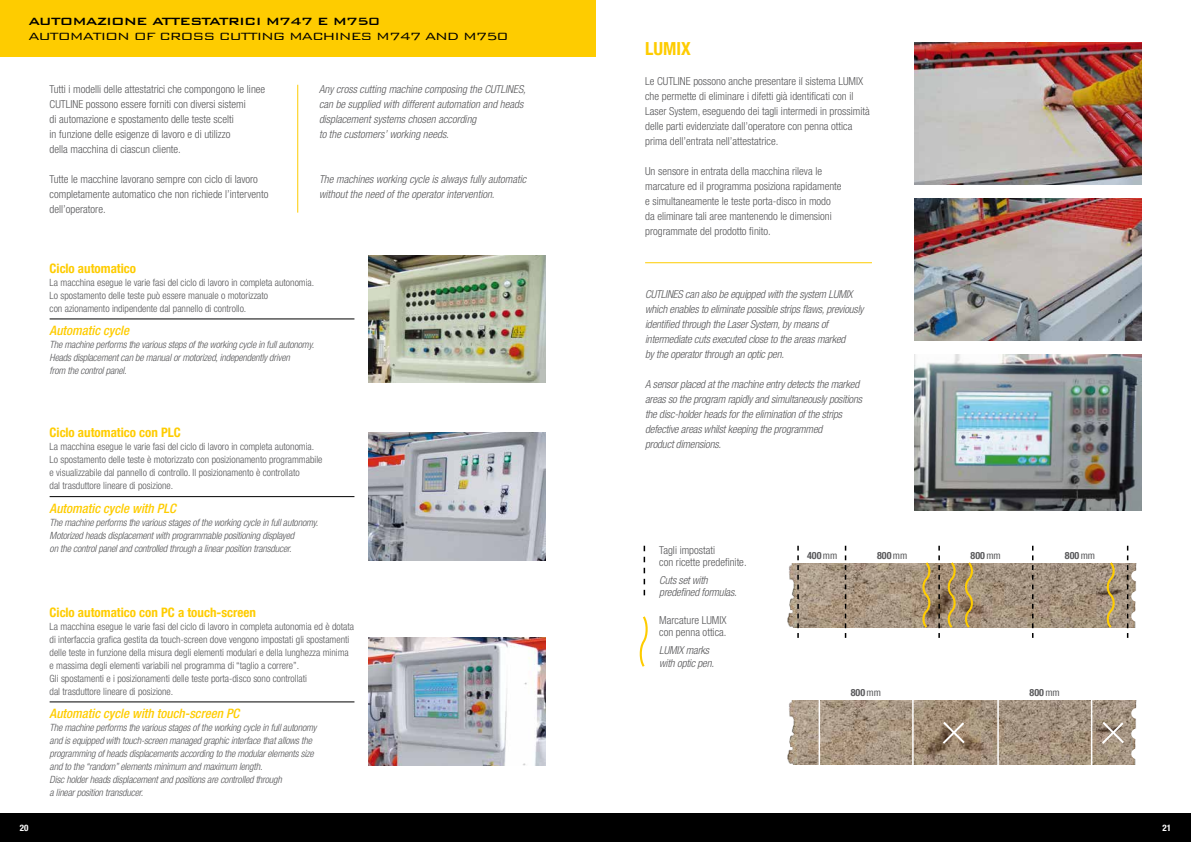
<style>
.page{position:relative;width:1191px;height:842px;background:#fff}
.page>*{position:absolute;margin:0;border:0;box-sizing:border-box;transform-origin:0 0}
.t1{font:700 condensed 18px "Helvetica Neue LT Com";color:#fecc00}
.t2{font:300 14px "Bank Gothic BT";letter-spacing:-.07em;color:#000;scale:1.1 1}
.t3{font:500 14px "Bank Gothic BT";letter-spacing:-.06em;color:#000;scale:1.1 1}
.t4{font:700 condensed 13px "Helvetica Neue LT Com";color:#fecc00}
.t5{font:italic 500 condensed 13px "Helvetica Neue LT Com";color:#fecc00}
.t6{font:300 condensed 11px/15px "Helvetica Neue LT Com";color:#58585a}
.t7{font:italic 300 condensed 11px/15px "Helvetica Neue LT Com";letter-spacing:-.015em;color:#58585a}
.t8{font:300 condensed 10px/13px "Helvetica Neue LT Com";color:#58585a}
.t9{font:italic 300 condensed 10px/13px "Helvetica Neue LT Com";letter-spacing:-.015em;color:#58585a}
.t10{font:700 condensed 10px "Helvetica Neue LT Com";color:#58585a}
.t11{font:700 condensed 9px "Helvetica Neue LT Com";color:#fff}
.s1{font-weight:400}
</style>
<div class="page">
<div style="left:0;top:814px;width:1191px;height:28px;background:#000"></div>
<div style="left:0;top:0;width:595px;height:57px;background:#fecc00"></div>
<img style="left:914px;top:354px;width:227px;height:156px">
<img style="left:914px;top:43px;width:227px;height:141px">
<img style="left:914px;top:198px;width:227px;height:142px">
<hr style="left:645px;top:262px;width:227px;height:1px;background:#fecc00">
<hr style="left:50px;top:319px;width:304px;height:1px;background:#000">
<hr style="left:50px;top:496px;width:304px;height:1px;background:#000">
<hr style="left:50px;top:702px;width:304px;height:1px;background:#000">
<hr style="left:297px;top:85px;width:1px;height:128px;background:#fecc00">
<img style="left:369px;top:255px;width:177px;height:128px">
<img style="left:369px;top:433px;width:177px;height:127px">
<img style="left:369px;top:638px;width:177px;height:127px">
<img style="left:787px;top:563px;width:350px;height:64px">
<div style="left:1131px;top:570px;width:11px;height:11px;background:#fff;border-radius:50%"></div>
<div style="left:1131px;top:591px;width:11px;height:11px;background:#fff;border-radius:50%"></div>
<div style="left:1131px;top:611px;width:11px;height:11px;background:#fff;border-radius:50%"></div>
<img style="left:787px;top:701px;width:350px;height:64px">
<div style="left:1131px;top:708px;width:11px;height:11px;background:#fff;border-radius:50%"></div>
<div style="left:1131px;top:728px;width:11px;height:11px;background:#fff;border-radius:50%"></div>
<div style="left:1131px;top:748px;width:11px;height:11px;background:#fff;border-radius:50%"></div>
<svg style="left:797px;top:546px;width:2px;height:92px"></svg>
<svg style="left:643px;top:546px;width:2px;height:49px"></svg>
<svg style="left:639px;top:616px;width:8px;height:51px"></svg>
<svg style="left:1103px;top:562px;width:14px;height:66px"></svg>
<svg style="left:844px;top:546px;width:2px;height:92px"></svg>
<hr style="left:818px;top:682px;width:2px;height:93px;background:#fff">
<svg style="left:940px;top:720px;width:26px;height:26px"></svg>
<svg style="left:1099px;top:720px;width:27px;height:26px"></svg>
<hr style="left:997px;top:682px;width:1px;height:93px;background:#fff">
<svg style="left:919px;top:546px;width:57px;height:92px"></svg>
<hr style="left:912px;top:682px;width:1px;height:93px;background:#fff">
<hr style="left:1090px;top:682px;width:2px;height:93px;background:#fff">
<svg style="left:1032px;top:546px;width:1px;height:92px"></svg>
<svg style="left:1126px;top:546px;width:2px;height:92px"></svg>
<p class="t3" style="left:28px;top:14px;width:321px">AUTOMAZIONE ATTESTATRICI M747 E M750</p>
<p class="t2" style="left:28px;top:29px;width:438px">AUTOMATION OF CROSS CUTTING MACHINES M747 AND M750</p>
<p class="t6" style="left:50px;top:81px;width:217px">Tutti i modelli delle attestatrici che compongono le linee CUTLINE possono essere forniti con diversi sistemi<br>di automazione e spostamento delle teste scelti<br>in funzione delle esigenze di lavoro e di utilizzo<br>della macchina di ciascun cliente.</p>
<p class="t6" style="left:50px;top:171px;width:220px">Tutte le macchine lavorano sempre con ciclo di lavoro completamente automatico che non richiede l’intervento dell’operatore.</p>
<p class="t7" style="left:319px;top:81px;width:208px">Any cross cutting machine composing the CUTLINES, can be supplied with different automation and heads displacement systems chosen according<br>to the customers’ working needs.</p>
<p class="t7" style="left:319px;top:171px;width:209px">The machines working cycle is always fully automatic without the need of the operator intervention.</p>
<p class="t4" style="left:50px;top:261px;width:88px">Ciclo automatico</p>
<p class="t8" style="left:50px;top:276px;width:266px">La macchina esegue le varie fasi del ciclo di lavoro in completa autonomia.<br>Lo spostamento delle teste può essere manuale o motorizzato<br>con azionamento indipendente dal pannello di controllo.</p>
<p class="t5" style="left:50px;top:323px;width:81px">Automatic cycle</p>
<p class="t9" style="left:50px;top:338px;width:266px">The machine performs the various steps of the working cycle in full autonomy.<br>Heads displacement can be manual or motorized, independently driven<br>from the control panel.</p>
<p class="t4" style="left:50px;top:425px;width:133px">Ciclo automatico con PLC</p>
<p class="t8" style="left:50px;top:440px;width:274px">La macchina esegue le varie fasi del ciclo di lavoro in completa autonomia.<br>Lo spostamento delle teste è motorizzato con posizionamento programmabile e visualizzabile dal pannello di controllo. Il posizionamento è controllato<br>dal trasduttore lineare di posizione.</p>
<p class="t5" style="left:50px;top:501px;width:128px">Automatic cycle with PLC</p>
<p class="t9" style="left:50px;top:516px;width:270px">The machine performs the various stages of the working cycle in full autonomy.<br>Motorized heads displacement with programmable positioning displayed<br>on the control panel and controlled through a linear position transducer.</p>
<p class="t4" style="left:50px;top:604px;width:208px">Ciclo automatico con PC a touch-screen</p>
<p class="t8" style="left:50px;top:620px;width:306px">La macchina esegue le varie fasi del ciclo di lavoro in completa autonomia ed è dotata di interfaccia grafica gestita da touch-screen dove vengono impostati gli spostamenti delle teste in funzione della misura degli elementi modulari e della lunghezza minima e massima degli elementi variabili nel programma di “taglio a correre”.<br>Gli spostamenti e i posizionamenti delle teste porta-disco sono controllati<br>dal trasduttore lineare di posizione.</p>
<p class="t5" style="left:50px;top:706px;width:191px">Automatic cycle with touch-screen PC</p>
<p class="t9" style="left:50px;top:721px;width:268px">The machine performs the various stages of the working cycle in full autonomy and is equipped with touch-screen managed graphic interface that allows the programming of heads displacements according to the modular elements size and to the “random” elements minimum and maximum length.<br>Disc holder heads displacement and positions are controlled through<br>a linear position transducer.</p>
<h1 class="t1" style="left:645px;top:38px;width:47px">LUMIX</h1>
<p class="t6" style="left:645px;top:74px;width:226px">Le CUTLINE possono anche presentare il sistema LUMIX che permette di eliminare i difetti già identificati con il Laser System, eseguendo dei tagli intermedi in prossimità delle parti evidenziate dall’operatore con penna ottica prima dell’entrata nell’attestatrice.</p>
<p class="t6" style="left:645px;top:164px;width:198px">Un sensore in entrata della macchina rileva le marcature ed il programma posiziona rapidamente e simultaneamente le teste porta-disco in modo da eliminare tali aree mantenendo le dimensioni programmate del prodotto finito.</p>
<p class="t7" style="left:645px;top:287px;width:220px">CUTLINES can also be equipped with the system LUMIX which enables to eliminate possible strips flaws, previously identified through the Laser System, by means of intermediate cuts executed close to the areas marked<br>by the operator through an optic pen.</p>
<p class="t7" style="left:645px;top:377px;width:218px">A sensor placed at the machine entry detects the marked areas so the program rapidly and simultaneously positions the disc-holder heads for the elimination of the strips defective areas whilst keeping the programmed<br>product dimensions.</p>
<p class="t6" style="left:659px;top:544px;width:89px;line-height:12px">Tagli impostati<br>con ricette predefinite.</p>
<p class="t7" style="left:659px;top:574px;width:79px;line-height:12px">Cuts set with predefined formulas.</p>
<p class="t6" style="left:659px;top:614px;width:69px;line-height:12px">Marcature LUMIX con penna ottica.</p>
<p class="t7" style="left:659px;top:644px;width:56px;line-height:12px">LUMIX marks with optic pen.</p>
<p class="t10" style="left:807px;top:549px;width:32px">400<span class="s1">mm</span></p>
<p class="t10" style="left:970px;top:549px;width:32px">800<span class="s1">mm</span></p>
<p class="t10" style="left:1065px;top:549px;width:32px">800<span class="s1">mm</span></p>
<p class="t10" style="left:877px;top:549px;width:32px">800<span class="s1">mm</span></p>
<p class="t10" style="left:851px;top:687px;width:32px">800<span class="s1">mm</span></p>
<p class="t10" style="left:1029px;top:687px;width:32px">800<span class="s1">mm</span></p>
<p class="t11" style="left:20px;top:822px;width:10px">20</p>
<p class="t11" style="left:1162px;top:822px;width:10px">21</p>
</div>
